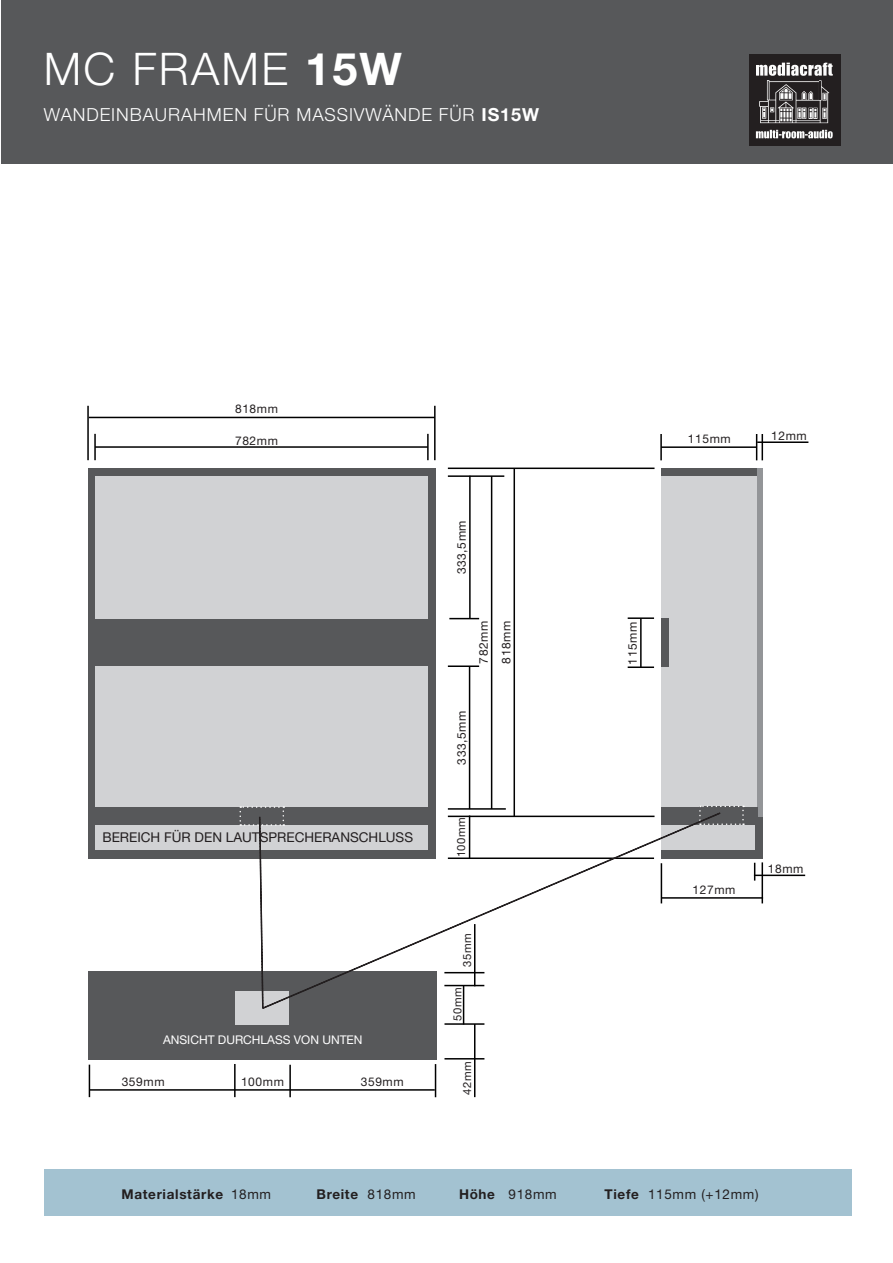
<style>
.page{position:relative;width:893px;height:1263px;background:#fff}
.page>*{position:absolute;margin:0;border:0;box-sizing:border-box;transform-origin:0 0}
.t1{font:45px "Helvetica Neue LT 45 Lt";letter-spacing:.05em;color:#fff}
.t2{font:18px "Helvetica Neue LT 45 Lt";letter-spacing:.05em;color:#fff}
.t3{font:13.5px "Helvetica Neue LT 55 Rm";color:#231f20}
.t4{font:13.5px "Helvetica Neue LT 75 Bd";letter-spacing:.05em;color:#231f20}
.t5{font:13.5px "Helvetica Neue LT 55 Rm";letter-spacing:.05em;color:#231f20}
.t6{font:12px/22.8px "Helvetica Neue LT 55 Rm";letter-spacing:.05em;color:#231f20}
.t7{font:12px "Helvetica Neue LT 55 Rm";color:#fff}
.t8{font:11.25px "Helvetica Neue LT 55 Rm";letter-spacing:.05em;color:#231f20}
.s1{font-family:"Helvetica Neue LT 75 Bd"}
.s2{font-family:"Helvetica Neue LT 55 Rm"}
</style>
<div class="page">
<div style="left:1px;top:0;width:892px;height:164px;background:#57585a"></div>
<div style="left:749px;top:55px;width:91px;height:91px;background:#231f20"></div>
<svg style="left:756px;top:63px;width:77px;height:60px"></svg>
<svg style="left:756px;top:130px;width:77px;height:9px"></svg>
<div style="left:88px;top:468px;width:348px;height:390px;background:#57585a"></div>
<hr style="left:87px;top:406px;width:2px;height:54px;background:#000">
<hr style="left:434px;top:406px;width:2px;height:54px;background:#000">
<hr style="left:94px;top:434px;width:2px;height:26px;background:#000">
<hr style="left:427px;top:434px;width:2px;height:26px;background:#000">
<hr style="left:95px;top:446px;width:333px;height:2px;background:#000">
<hr style="left:89px;top:417px;width:346px;height:1px;background:#000">
<hr style="left:448px;top:468px;width:206px;height:1px;background:#000">
<hr style="left:448px;top:475px;width:56px;height:2px;background:#000">
<hr style="left:448px;top:808px;width:58px;height:2px;background:#000">
<hr style="left:491px;top:476px;width:1px;height:333px;background:#000">
<hr style="left:513px;top:468px;width:2px;height:348px;background:#000">
<div style="left:661px;top:468px;width:96px;height:391px;background:#57585a"></div>
<div style="left:661px;top:477px;width:96px;height:373px;background:#d1d2d4"></div>
<div style="left:757px;top:468px;width:5px;height:349px;background:#939598"></div>
<hr style="left:660px;top:434px;width:2px;height:26px;background:#000">
<hr style="left:661px;top:446px;width:95px;height:2px;background:#000">
<svg style="left:756px;top:434px;width:7px;height:26px"></svg>
<hr style="left:757px;top:441px;width:51px;height:2px;background:#000">
<hr style="left:762px;top:862px;width:1px;height:41px;background:#000">
<hr style="left:661px;top:897px;width:102px;height:2px;background:#000">
<hr style="left:628px;top:666px;width:26px;height:2px;background:#000">
<hr style="left:628px;top:617px;width:26px;height:2px;background:#000">
<hr style="left:640px;top:618px;width:2px;height:49px;background:#000">
<div style="left:95px;top:476px;width:333px;height:143px;background:#d1d2d4"></div>
<hr style="left:469px;top:476px;width:2px;height:143px;background:#000">
<hr style="left:449px;top:618px;width:30px;height:1px;background:#000">
<hr style="left:469px;top:666px;width:1px;height:143px;background:#000">
<hr style="left:448px;top:665px;width:31px;height:2px;background:#000">
<div style="left:95px;top:666px;width:333px;height:184px;background:#d1d2d4"></div>
<div style="left:661px;top:618px;width:8px;height:49px;background:#57585a"></div>
<div style="left:44px;top:1169px;width:808px;height:47px;background:#a3c2d1"></div>
<div style="left:755px;top:817px;width:7px;height:42px;background:#57585a"></div>
<div style="left:89px;top:971px;width:348px;height:88px;background:#57585a"></div>
<div style="left:91px;top:807px;width:341px;height:18px;background:#57585a"></div>
<div style="left:661px;top:807px;width:96px;height:18px;background:#57585a"></div>
<svg style="left:699px;top:806px;width:45px;height:19px"></svg>
<div style="left:236px;top:991px;width:53px;height:34px;background:#d1d2d4"></div>
<hr style="left:89px;top:1065px;width:1px;height:32px;background:#000">
<hr style="left:234px;top:1064px;width:2px;height:33px;background:#000">
<hr style="left:89px;top:1089px;width:346px;height:2px;background:#000">
<hr style="left:289px;top:1065px;width:2px;height:32px;background:#000">
<hr style="left:435px;top:1064px;width:1px;height:33px;background:#000">
<hr style="left:444px;top:1023px;width:40px;height:2px;background:#000">
<hr style="left:444px;top:1058px;width:40px;height:1px;background:#000">
<hr style="left:463px;top:985px;width:1px;height:39px;background:#000">
<hr style="left:474px;top:1024px;width:1px;height:73px;background:#000">
<svg style="left:239px;top:806px;width:45px;height:195px"></svg>
<svg style="left:262px;top:812px;width:458px;height:197px"></svg>
<svg style="left:754px;top:863px;width:1px;height:17px"></svg>
<hr style="left:754px;top:874px;width:51px;height:2px;background:#000">
<h1 class="t1" style="left:44px;top:41px;width:360px">MC FRAME <span class="s1">15W</span></h1>
<h2 class="t2" style="left:44px;top:103px;width:497px">WANDEINBAURAHMEN FÜR MASSIVWÄNDE FÜR <span class="s1">IS15W</span></h2>
<p class="t6" style="left:235px;top:397px;width:44px">818mm</p>
<p class="t6" style="left:235px;top:429px;width:44px">782mm</p>
<p class="t3" style="left:102px;top:829px;width:312px">BEREICH FÜR DEN LAUTSPRECHERANSCHLUSS</p>
<p class="t7" style="left:163px;top:1032px;width:201px">ANSICHT DURCHLASS VON UNTEN</p>
<p class="t6" style="left:122px;top:1070px;width:44px">359mm</p>
<p class="t6" style="left:241px;top:1070px;width:44px">100mm</p>
<p class="t6" style="left:361px;top:1070px;width:44px">359mm</p>
<p class="t6" style="left:450px;top:574px;width:56px;rotate:-90deg">333,5mm</p>
<p class="t6" style="left:472px;top:663px;width:44px;rotate:-90deg">782mm<br>818mm</p>
<p class="t6" style="left:450px;top:764px;width:56px;rotate:-90deg">333,5mm</p>
<p class="t8" style="left:454px;top:857px;width:42px;rotate:-90deg">100mm</p>
<p class="t8" style="left:460px;top:967px;width:35px;rotate:-90deg">35mm</p>
<p class="t8" style="left:451px;top:1021px;width:35px;rotate:-90deg">50mm</p>
<p class="t8" style="left:460px;top:1094px;width:35px;rotate:-90deg">42mm</p>
<p class="t6" style="left:688px;top:427px;width:44px">115mm</p>
<p class="t6" style="left:771px;top:424px;width:37px">12mm</p>
<p class="t6" style="left:621px;top:664px;width:44px;rotate:-90deg">115mm</p>
<p class="t6" style="left:693px;top:878px;width:44px">127mm</p>
<p class="t6" style="left:768px;top:857px;width:37px">18mm</p>
<p class="t4" style="left:122px;top:1186px;width:151px">Materialstärke <span class="s2">18mm</span></p>
<p class="t4" style="left:316px;top:1186px;width:101px">Breite <span class="s2">818mm</span></p>
<p class="t3" style="left:459px;top:1186px;width:99px"><span class="s1">Höhe</span> 918mm</p>
<p class="t5" style="left:605px;top:1186px;width:156px"><span class="s1">Tiefe</span> 115mm (+12mm)</p>
</div>
